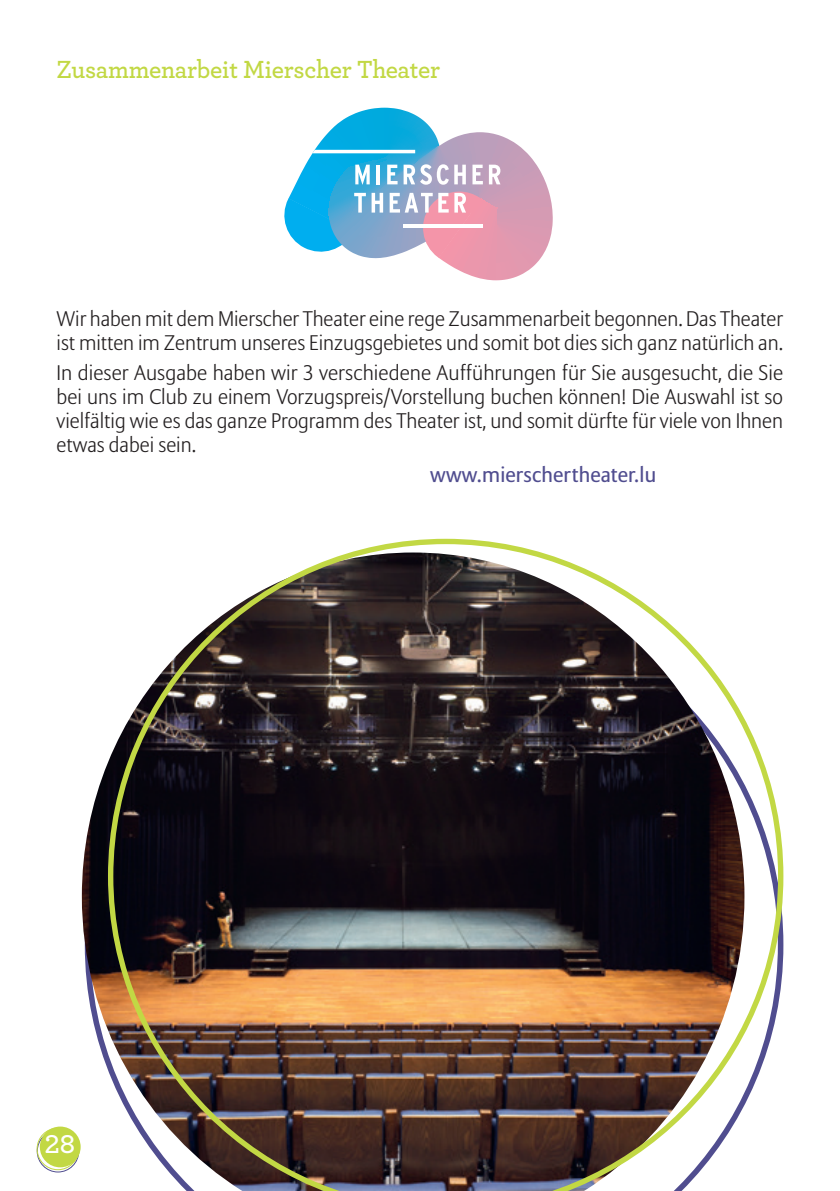
<style>
.page{position:relative;width:840px;height:1191px;background:#fff}
.page>*{position:absolute;margin:0;border:0;box-sizing:border-box;transform-origin:0 0}
.t1{font:600 27px "Archer";color:#fff}
.t2{font:600 26px "Archer";letter-spacing:-.01em;color:#c2d844;scale:.96 1}
.t3{font:300 21px/24px "Allianz Sans";color:#231f20}
.t4{font:21px "Allianz Sans";letter-spacing:.01em;color:#504d8f}
</style>
<div class="page">
<div style="left:37px;top:1130px;width:42px;height:42px;border:1px solid #504d8f;border-radius:50%"></div>
<div style="left:40px;top:1126px;width:41px;height:41px;background:#c2d844;border-radius:50%"></div>
<div style="left:37px;top:1128px;width:42px;height:41px;border:1px solid #c2d844;border-radius:50%"></div>
<img style="left:82px;top:762px;width:26px;height:308px">
<img style="left:108px;top:539px;width:675px;height:652px">
<svg style="left:291px;top:108px;width:261px;height:172px"></svg>
<svg style="left:355px;top:165px;width:14px;height:20px"></svg>
<hr style="left:376px;top:165px;width:4px;height:19px;background:#fff">
<svg style="left:387px;top:165px;width:10px;height:19px"></svg>
<svg style="left:403px;top:164px;width:45px;height:21px"></svg>
<svg style="left:454px;top:165px;width:11px;height:19px"></svg>
<svg style="left:472px;top:165px;width:10px;height:19px"></svg>
<svg style="left:488px;top:165px;width:12px;height:19px"></svg>
<svg style="left:284px;top:193px;width:81px;height:64px"></svg>
<svg style="left:371px;top:193px;width:12px;height:20px"></svg>
<svg style="left:389px;top:191px;width:92px;height:67px"></svg>
<hr style="left:403px;top:224px;width:79px;height:3px;background:#fff">
<svg style="left:312px;top:150px;width:103px;height:3px"></svg>
<p class="t2" style="left:57px;top:49px;width:401px">Zusammenarbeit Mierscher Theater</p>
<p class="t3" style="left:57px;top:308px;width:727px">Wir haben mit dem Mierscher Theater eine rege Zusammenarbeit begonnen. Das Theater ist mitten im Zentrum unseres Einzugsgebietes und somit bot dies sich ganz natürlich an.</p>
<p class="t3" style="left:57px;top:361px;width:727px;text-align:justify">In dieser Ausgabe haben wir 3 verschiedene Aufführungen für Sie ausgesucht, die Sie bei uns im Club zu einem Vorzugspreis/Vorstellung buchen können! Die Auswahl ist so vielfältig wie es das ganze Programm des Theater ist, und somit dürfte für viele von Ihnen etwas dabei sein.</p>
<p class="t4" style="left:430px;top:462px;width:227px">www.mierschertheater.lu</p>
<p class="t1" style="left:44px;top:1124px;width:32px">28</p>
</div>
